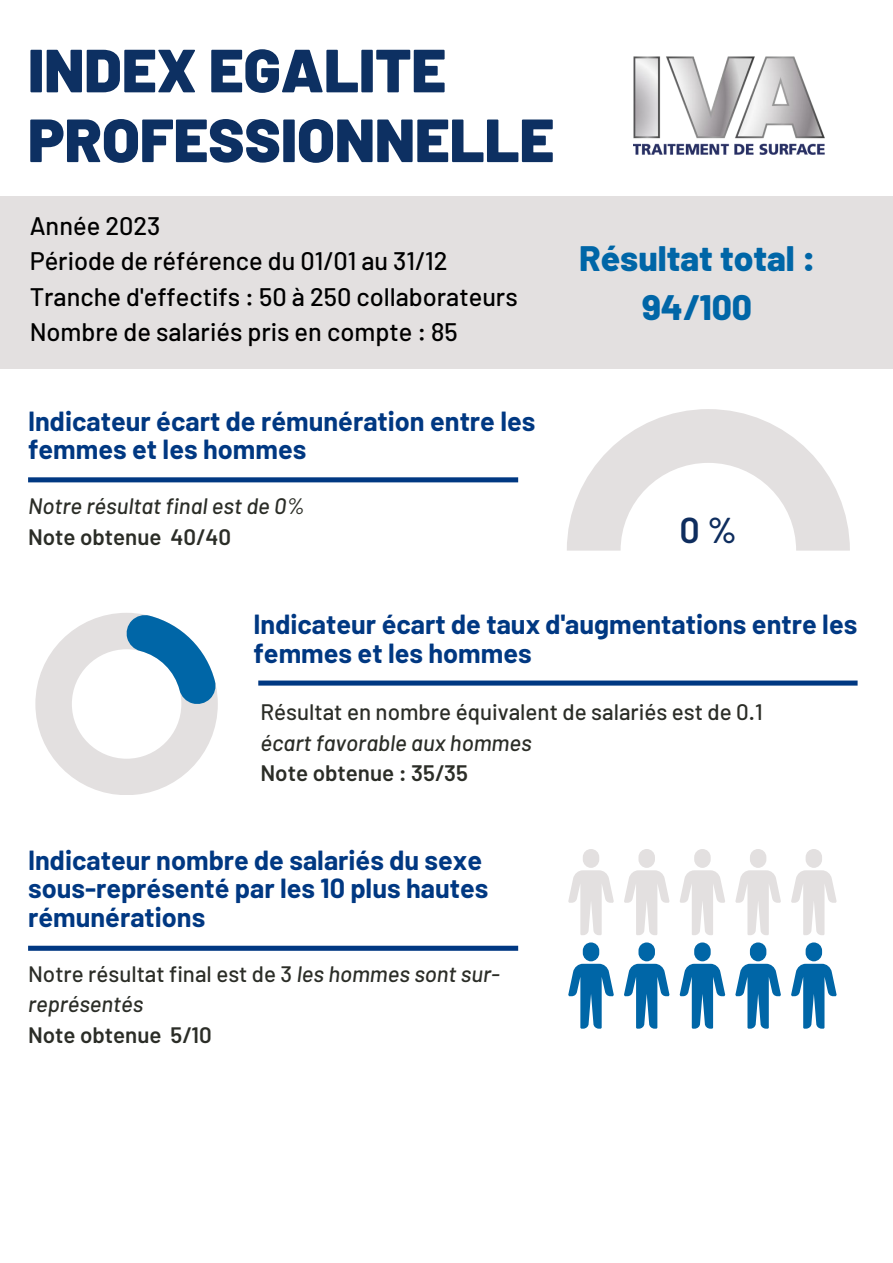
<style>
.page{position:relative;width:893px;height:1263px;background:#fff}
.page>*{position:absolute;margin:0;border:0;box-sizing:border-box;transform-origin:0 0}
.t1{font:900 60.82px/69.8px "Barlow";color:#0d3062}
.t2{font:600 35.85px "Barlow";color:#0e2d5e}
.t3{font:800 35.33px/49.4px "Barlow";color:#0066a7;text-align:center}
.t4{font:700 27px/28.7px "Barlow";color:#003882}
.t5{font:500 25.35px/35.4px "Barlow";color:#000}
.t6{font:500 22.35px "Barlow";color:#2b2d27}
.t7{font:italic 500 22.35px "Barlow";color:#2b2d27}
.t8{font:600 22.35px "Barlow";color:#2b2d27}
.t9{font:italic 500 22.27px/30.6px "Barlow";color:#2b2d27}
.t10{font:600 22.27px "Barlow";color:#2b2d27}
.s1{font-style:normal}
</style>
<div class="page">
<div style="left:0;top:197px;width:893px;height:172px;background:#e3e0e0"></div>
<img style="left:633px;top:56px;width:192px;height:99px">
<svg style="left:35px;top:613px;width:183px;height:182px"></svg>
<div style="left:28px;top:477px;width:490px;height:5px;background:#003882"></div>
<div style="left:258px;top:680px;width:599px;height:6px;background:#003882"></div>
<div style="left:28px;top:946px;width:490px;height:5px;background:#003882"></div>
<svg style="left:567px;top:409px;width:283px;height:142px"></svg>
<svg style="left:568px;top:849px;width:268px;height:86px"></svg>
<svg style="left:568px;top:942px;width:268px;height:86px"></svg>
<h1 class="t1" style="left:28px;top:36px;width:527px">INDEX EGALITE<br>PROFESSIONNELLE</h1>
<p class="t5" style="left:30px;top:208px;width:489px">Année 2023<br>Période de référence du 01/01 au 31/12<br>Tranche d'effectifs : 50 à 250 collaborateurs<br>Nombre de salariés pris en compte : 85</p>
<p class="t4" style="left:28px;top:406px;width:509px">Indicateur écart de rémunération entre les femmes et les hommes</p>
<p class="t9" style="left:28px;top:490px;width:278px">Notre résultat final est de 0%</p>
<p class="t10" style="left:28px;top:523px;width:205px">Note obtenue 40/40</p>
<h3 class="t3" style="left:579px;top:233px;width:238px">Résultat total :<br>94/100</h3>
<h2 class="t2" style="left:679px;top:508px;width:59px">0 %</h2>
<p class="t4" style="left:253px;top:610px;width:605px">Indicateur écart de taux d'augmentations entre les femmes et les hommes</p>
<p class="t6" style="left:260px;top:698px;width:504px">Résultat en nombre équivalent de salariés est de 0.1</p>
<p class="t7" style="left:260px;top:729px;width:273px">écart favorable aux hommes</p>
<p class="t8" style="left:260px;top:759px;width:209px">Note obtenue : 35/35</p>
<p class="t4" style="left:28px;top:845px;width:462px">Indicateur nombre de salariés du sexe sous-représenté par les 10 plus hautes rémunérations</p>
<p class="t9" style="left:28px;top:958px;width:473px"><span class="s1">Notre résultat final est de 3</span> les hommes sont sur&shy;représentés</p>
<p class="t10" style="left:28px;top:1021px;width:185px">Note obtenue 5/10</p>
</div>
